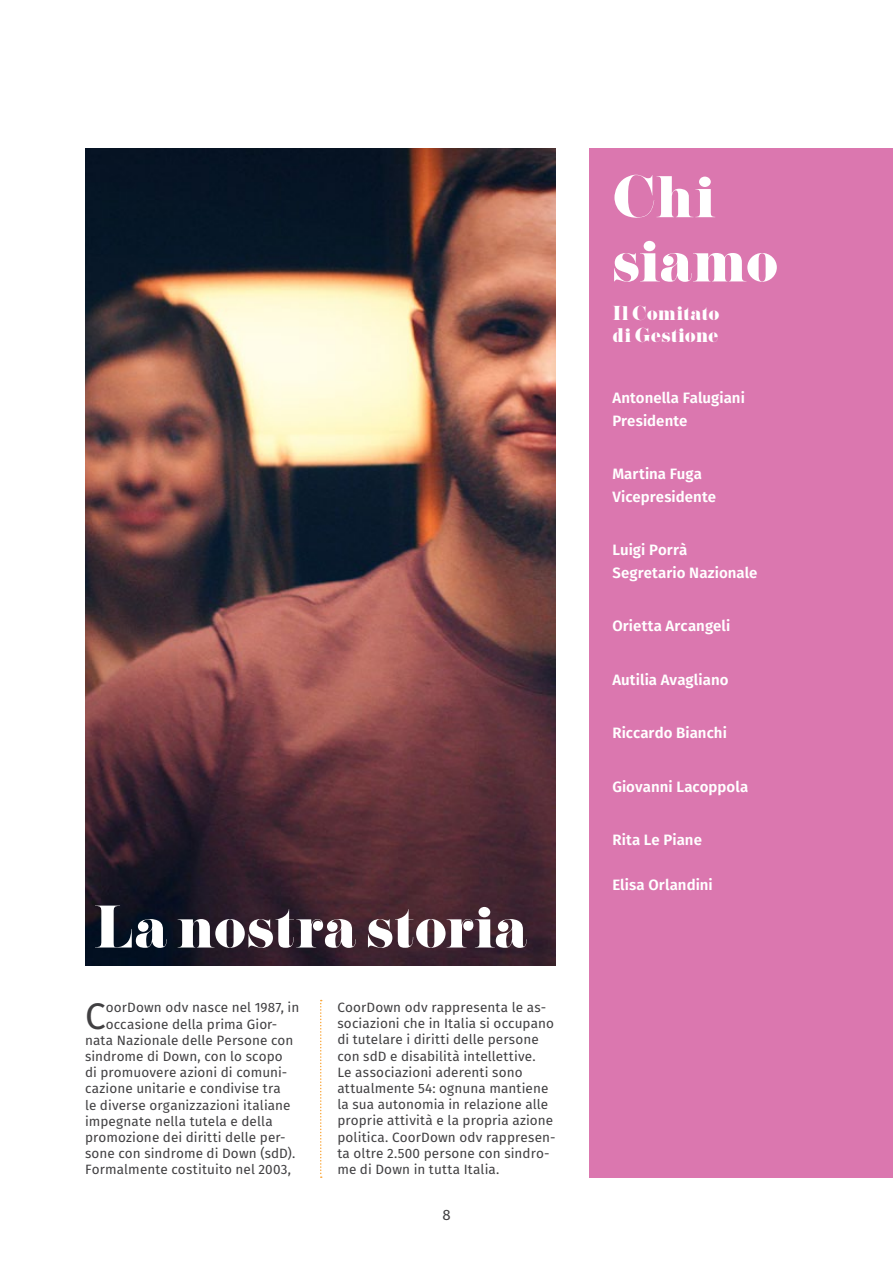
<style>
.page{position:relative;width:893px;height:1263px;background:#fff}
.page>*{position:absolute;margin:0;border:0;box-sizing:border-box;transform-origin:0 0}
.t1{font:53.55px/64.2px "Pistilli";letter-spacing:-.015em;color:#fff}
.t2{font:37.05px "Fira Sans";color:#414042}
.t3{font:18px/21.6px "Pistilli";letter-spacing:-.005em;color:#fff}
.t4{font:600 15px/22.5px "Fira Sans";letter-spacing:.005em;color:#fff}
.t5{font:15px "Fira Sans";color:#414042}
.t6{font:13.5px/16.2px "Fira Sans";letter-spacing:.01em;color:#414042}
</style>
<div class="page">
<svg style="left:320px;top:1000px;width:2px;height:178px"></svg>
<div style="left:590px;top:149px;width:303px;height:1029px;background:#db77af"></div>
<img style="left:85px;top:149px;width:471px;height:816px">
<h1 class="t1" style="left:94px;top:894px;width:435px">La nostra storia</h1>
<h2 class="t2" style="left:85px;top:988px;width:22px">C</h2>
<p class="t6" style="left:106px;top:999px;width:195px">oorDown odv nasce nel 1987, in</p>
<p class="t6" style="left:106px;top:1015px;width:173px">occasione della prima Gior-</p>
<p class="t6" style="left:85px;top:1032px;width:210px">nata Nazionale delle Persone con</p>
<p class="t6" style="left:85px;top:1048px;width:199px">sindrome di Down, con lo scopo</p>
<p class="t6" style="left:85px;top:1064px;width:204px">di promuovere azioni di comuni-</p>
<p class="t6" style="left:85px;top:1080px;width:197px">cazione unitarie e condivise tra</p>
<p class="t6" style="left:85px;top:1096px;width:207px">le diverse organizzazioni italiane</p>
<p class="t6" style="left:85px;top:1113px;width:189px">impegnate nella tutela e della</p>
<p class="t6" style="left:85px;top:1129px;width:202px">promozione dei diritti delle per-</p>
<p class="t6" style="left:85px;top:1145px;width:212px">sone con sindrome di Down (sdD).</p>
<p class="t6" style="left:85px;top:1161px;width:207px">Formalmente costituito nel 2003,</p>
<p class="t6" style="left:337px;top:999px;width:220px">CoorDown odv rappresenta le as&shy;sociazioni che in Italia si occupano di tutelare i diritti delle persone con sdD e disabilità intellettive.<br>Le associazioni aderenti sono attualmente 54: ognuna mantiene la sua autonomia in relazione alle proprie attività e la propria azione politica. CoorDown odv rappresen&shy;ta oltre 2.500 persone con sindro&shy;me di Down in tutta Italia.</p>
<p class="t5" style="left:442px;top:1204px;width:10px">8</p>
<h1 class="t1" style="left:612px;top:164px;width:168px">Chi siamo</h1>
<h3 class="t3" style="left:612px;top:302px;width:109px">Il Comitato di Gestione</h3>
<p class="t4" style="left:612px;top:386px;width:134px">Antonella Falugiani<br>Presidente</p>
<p class="t4" style="left:612px;top:462px;width:105px">Martina Fuga<br>Vicepresidente</p>
<p class="t4" style="left:612px;top:538px;width:147px">Luigi Porrà<br>Segretario Nazionale</p>
<p class="t4" style="left:612px;top:614px;width:119px">Orietta Arcangeli</p>
<p class="t4" style="left:612px;top:667px;width:118px">Autilia Avagliano</p>
<p class="t4" style="left:612px;top:721px;width:116px">Riccardo Bianchi</p>
<p class="t4" style="left:612px;top:774px;width:137px">Giovanni Lacoppola</p>
<p class="t4" style="left:612px;top:828px;width:91px">Rita Le Piane</p>
<p class="t4" style="left:612px;top:873px;width:102px">Elisa Orlandini</p>
</div>
